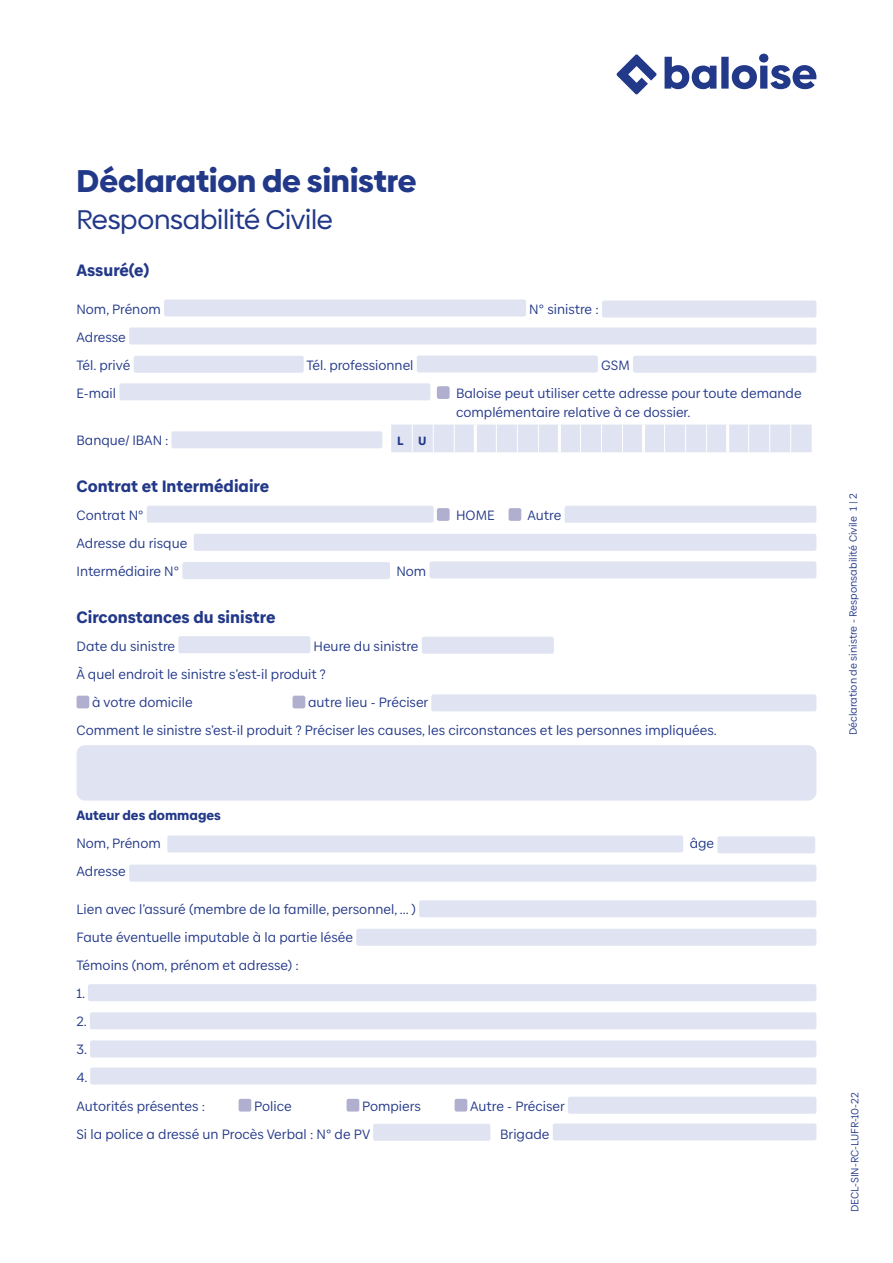
<style>
.page{position:relative;width:893px;height:1263px;background:#fff}
.page>*{position:absolute;margin:0;border:0;box-sizing:border-box;transform-origin:0 0}
.t1{font:900 31.5px "Baloise Create Headline";color:#223888}
.t2{font:27px "Baloise Create Headline";letter-spacing:-.01em;color:#223888}
.t3{font:900 16.5px "Baloise Create Text";color:#223888}
.t4{font:13.5px/28px "Baloise Create Text";color:#223888}
.t5{font:900 13.5px "Baloise Create Text";color:#223888}
.t6{font:900 12px "Baloise Create Text";color:#223888}
.t7{font:10.5px "Baloise Create Text";color:#223888}
</style>
<div class="page">
<svg style="left:617px;top:54px;width:199px;height:40px"></svg>
<div style="left:164px;top:299px;width:362px;height:17px;background:#e0e4f2;border-radius:2px"></div>
<div style="left:602px;top:301px;width:214px;height:17px;background:#e0e4f2;border-radius:2px"></div>
<div style="left:129px;top:327px;width:687px;height:17px;background:#e0e4f2;border-radius:2px"></div>
<div style="left:134px;top:356px;width:170px;height:17px;background:#e0e4f2;border-radius:2px"></div>
<div style="left:417px;top:355px;width:181px;height:17px;background:#e0e4f2;border-radius:2px"></div>
<div style="left:633px;top:356px;width:183px;height:17px;background:#e0e4f2;border-radius:2px"></div>
<div style="left:119px;top:383px;width:311px;height:17px;background:#e0e4f2;border-radius:2px"></div>
<div style="left:437px;top:386px;width:13px;height:13px;background:#b0afd0;border-radius:2px"></div>
<div style="left:171px;top:431px;width:211px;height:17px;background:#e0e4f2;border-radius:2px"></div>
<div style="left:391px;top:425px;width:421px;height:27px;background:#e0e4f2"></div>
<hr style="left:474px;top:425px;width:3px;height:27px;background:#fff">
<hr style="left:558px;top:425px;width:3px;height:27px;background:#fff">
<hr style="left:642px;top:425px;width:3px;height:27px;background:#fff">
<hr style="left:726px;top:425px;width:3px;height:27px;background:#fff">
<div style="left:147px;top:506px;width:287px;height:17px;background:#e0e4f2;border-radius:2px"></div>
<div style="left:437px;top:508px;width:13px;height:13px;background:#b0afd0;border-radius:2px"></div>
<div style="left:509px;top:508px;width:12px;height:13px;background:#b0afd0;border-radius:2px"></div>
<div style="left:565px;top:506px;width:251px;height:17px;background:#e0e4f2;border-radius:2px"></div>
<div style="left:194px;top:534px;width:622px;height:17px;background:#e0e4f2;border-radius:2px"></div>
<div style="left:182px;top:562px;width:208px;height:17px;background:#e0e4f2;border-radius:2px"></div>
<div style="left:429px;top:561px;width:387px;height:17px;background:#e0e4f2;border-radius:2px"></div>
<div style="left:178px;top:636px;width:132px;height:17px;background:#e0e4f2;border-radius:2px"></div>
<div style="left:422px;top:637px;width:132px;height:17px;background:#e0e4f2;border-radius:2px"></div>
<div style="left:77px;top:696px;width:12px;height:12px;background:#b0afd0;border-radius:2px"></div>
<div style="left:293px;top:696px;width:12px;height:12px;background:#b0afd0;border-radius:2px"></div>
<div style="left:431px;top:694px;width:385px;height:17px;background:#e0e4f2;border-radius:2px"></div>
<div style="left:77px;top:745px;width:739px;height:55px;background:#e0e4f2;border-radius:9px"></div>
<div style="left:167px;top:835px;width:516px;height:17px;background:#e0e4f2;border-radius:2px"></div>
<div style="left:717px;top:836px;width:98px;height:17px;background:#e0e4f2;border-radius:2px"></div>
<div style="left:129px;top:865px;width:687px;height:17px;background:#e0e4f2;border-radius:2px"></div>
<div style="left:419px;top:900px;width:397px;height:17px;background:#e0e4f2;border-radius:2px"></div>
<div style="left:356px;top:929px;width:460px;height:17px;background:#e0e4f2;border-radius:2px"></div>
<div style="left:88px;top:984px;width:728px;height:17px;background:#e0e4f2;border-radius:2px"></div>
<div style="left:90px;top:1012px;width:726px;height:17px;background:#e0e4f2;border-radius:2px"></div>
<div style="left:90px;top:1040px;width:726px;height:17px;background:#e0e4f2;border-radius:2px"></div>
<div style="left:90px;top:1067px;width:726px;height:17px;background:#e0e4f2;border-radius:2px"></div>
<div style="left:239px;top:1099px;width:12px;height:12px;background:#b0afd0;border-radius:2px"></div>
<div style="left:347px;top:1099px;width:12px;height:12px;background:#b0afd0;border-radius:2px"></div>
<div style="left:455px;top:1099px;width:12px;height:12px;background:#b0afd0;border-radius:2px"></div>
<div style="left:568px;top:1097px;width:248px;height:17px;background:#e0e4f2;border-radius:2px"></div>
<div style="left:373px;top:1124px;width:117px;height:17px;background:#e0e4f2;border-radius:2px"></div>
<div style="left:553px;top:1123px;width:263px;height:17px;background:#e0e4f2;border-radius:2px"></div>
<h1 class="t1" style="left:77px;top:155px;width:341px">Déclaration de sinistre</h1>
<h2 class="t2" style="left:77px;top:201px;width:258px">Responsabilité Civile</h2>
<p class="t3" style="left:77px;top:259px;width:74px">Assuré(e)</p>
<p class="t4" style="left:77px;top:295px;width:86px">Nom, Prénom</p>
<p class="t4" style="left:529px;top:295px;width:71px">N° sinistre :</p>
<p class="t4" style="left:77px;top:323px;width:55px">Adresse<br>Tél. privé</p>
<p class="t4" style="left:307px;top:351px;width:109px">Tél. professionnel</p>
<p class="t4" style="left:601px;top:351px;width:30px">GSM</p>
<p class="t4" style="left:77px;top:379px;width:41px">E-mail</p>
<p class="t4" style="left:456px;top:384px;width:347px;line-height:18.8px">Baloise peut utiliser cette adresse pour toute demande complémentaire relative à ce dossier.</p>
<p class="t4" style="left:77px;top:426px;width:93px">Banque/ IBAN :</p>
<p class="t6" style="left:397px;top:432px;width:31px">L U</p>
<p class="t3" style="left:77px;top:474px;width:194px">Contrat et Intermédiaire</p>
<p class="t4" style="left:77px;top:501px;width:68px">Contrat N°</p>
<p class="t4" style="left:456px;top:501px;width:40px">HOME</p>
<p class="t4" style="left:527px;top:501px;width:35px">Autre</p>
<p class="t4" style="left:77px;top:529px;width:112px">Adresse du risque<br>Intermédiaire N°</p>
<p class="t4" style="left:396px;top:557px;width:31px">Nom</p>
<p class="t3" style="left:77px;top:606px;width:200px">Circonstances du sinistre</p>
<p class="t4" style="left:77px;top:632px;width:100px">Date du sinistre</p>
<p class="t4" style="left:314px;top:632px;width:106px">Heure du sinistre</p>
<p class="t4" style="left:77px;top:660px;width:251px">À quel endroit le sinistre s’est-il produit ?</p>
<p class="t4" style="left:92px;top:688px;width:102px">à votre domicile</p>
<p class="t4" style="left:77px;top:688px;width:642px;text-indent:232px">autre lieu - Préciser<br>Comment le sinistre s’est-il produit ? Préciser les causes, les circonstances et les personnes impliquées.</p>
<p class="t5" style="left:77px;top:806px;width:146px">Auteur des dommages</p>
<p class="t4" style="left:77px;top:829px;width:86px">Nom, Prénom</p>
<p class="t4" style="left:690px;top:829px;width:26px">âge</p>
<p class="t4" style="left:77px;top:857px;width:51px">Adresse</p>
<p class="t4" style="left:77px;top:895px;width:341px">Lien avec l’assuré (membre de la famille, personnel, ... )<br>Faute éventuelle imputable à la partie lésée<br>Témoins (nom, prénom et adresse) :<br>1.<br>2.<br>3.<br>4.<br>Autorités présentes :</p>
<p class="t4" style="left:254px;top:1092px;width:39px">Police</p>
<p class="t4" style="left:362px;top:1092px;width:60px">Pompiers</p>
<p class="t4" style="left:470px;top:1092px;width:96px">Autre - Préciser</p>
<p class="t4" style="left:77px;top:1120px;width:295px">Si la police a dressé un Procès Verbal : N° de PV</p>
<p class="t4" style="left:500px;top:1120px;width:51px">Brigade</p>
<p class="t7" style="left:847px;top:735px;width:243px;rotate:-90deg">Déclaration de sinistre - Responsabilité Civile 1 | 2</p>
<p class="t7" style="left:848px;top:1212px;width:121px;rotate:-90deg">DECL-SIN-RC-LUFR-10-22</p>
</div>
